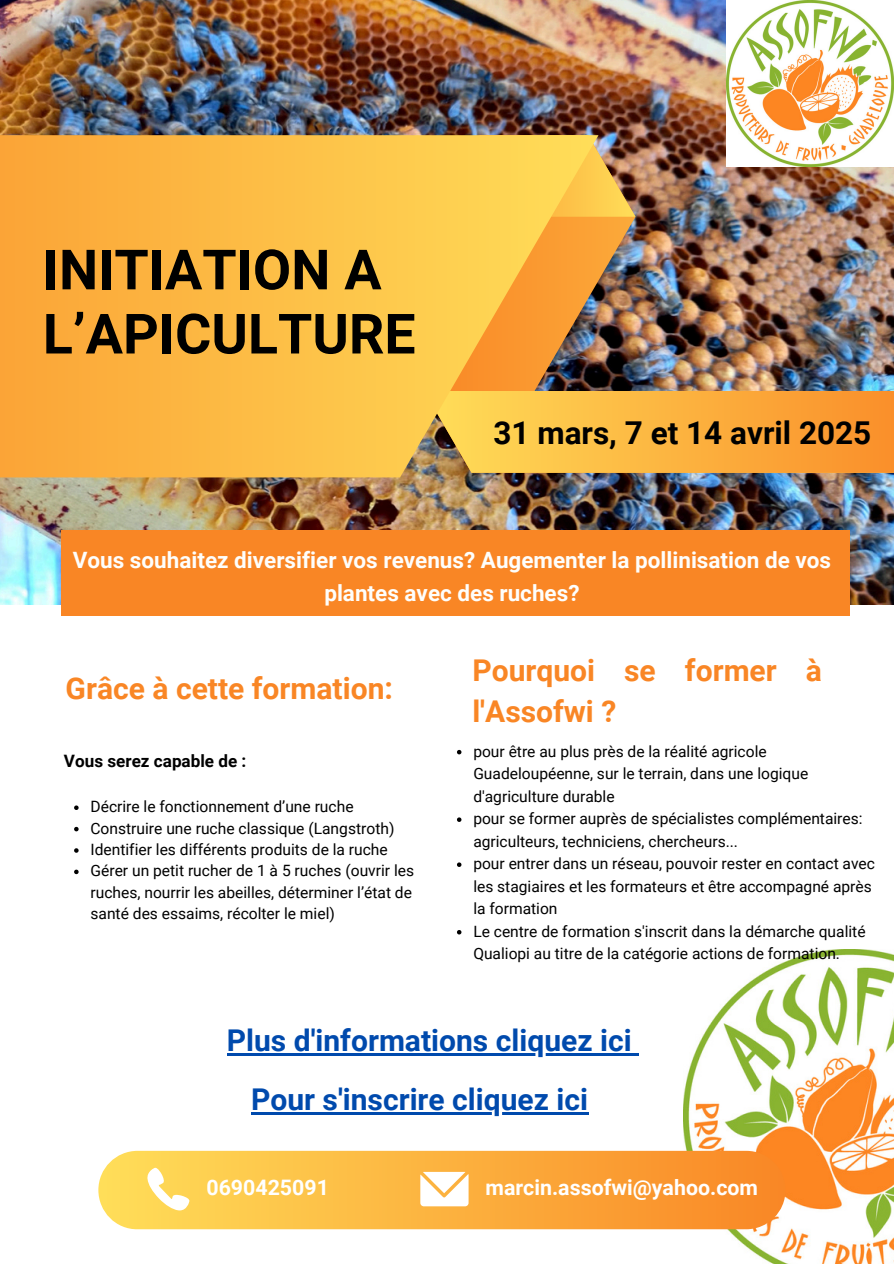
<style>
.page{position:relative;width:894px;height:1264px;background:#fff}
.page>*{position:absolute;margin:0;border:0;box-sizing:border-box;transform-origin:0 0}
.t1{font:700 55.5px/64.2px "Roboto";color:#000}
.t2{font:700 31.5px "Roboto";color:#000}
.t3{font:700 30px "Roboto";color:#004aad}
.t4{font:700 30px/41.7px "Roboto";color:#f98625}
.t5{font:700 22.5px/32.7px "Roboto";color:#fefefc;text-align:center}
.t6{font:700 21.3px "Roboto";color:#fff}
.t7{font:700 17.1px "Roboto";color:#000}
.t8{font:15.6px/22.5px "Roboto";color:#000}
</style>
<div class="page">
<img style="left:0;top:0;width:893px;height:604px">
<img style="left:598px;top:135px;width:295px;height:256px">
<svg style="left:598px;top:391px;width:295px;height:81px;background:#fba839"></svg>
<img style="left:598px;top:135px;width:37px;height:82px">
<svg style="left:0;top:135px;width:598px;height:342px;background:#f7b844"></svg>
<img style="left:683px;top:949px;width:210px;height:314px">
<div style="left:98px;top:1150px;width:687px;height:79px;background:linear-gradient(to right,#ffdf5a,#f98725);border-radius:39px"></div>
<svg style="left:420px;top:1171px;width:48px;height:35px"></svg>
<svg style="left:147px;top:1167px;width:42px;height:43px"></svg>
<img style="left:726px;top:0;width:167px;height:166px">
<div style="left:61px;top:530px;width:788px;height:85px;background:#f98625"></div>
<svg style="left:457px;top:750px;width:4px;height:4px"></svg>
<svg style="left:457px;top:817px;width:4px;height:5px"></svg>
<svg style="left:457px;top:862px;width:4px;height:5px"></svg>
<svg style="left:457px;top:930px;width:4px;height:4px"></svg>
<svg style="left:74px;top:805px;width:5px;height:5px"></svg>
<svg style="left:74px;top:826px;width:5px;height:5px"></svg>
<svg style="left:74px;top:848px;width:5px;height:4px"></svg>
<svg style="left:74px;top:869px;width:5px;height:5px"></svg>
<hr style="left:227px;top:1053px;width:404px;height:2px;background:#004aad">
<svg style="left:631px;top:1053px;width:8px;height:2px"></svg>
<hr style="left:251px;top:1112px;width:337px;height:2px;background:#004aad">
<p class="t1" style="left:43px;top:238px;width:374px">INITIATION A<br>L’APICULTURE</p>
<p class="t2" style="left:493px;top:414px;width:379px">31 mars, 7 et 14 avril 2025</p>
<p class="t5" style="left:73px;top:544px;width:759px">Vous souhaitez diversifier vos revenus? Augementer la pollinisation de vos plantes avec des ruches?</p>
<p class="t4" style="left:66px;top:667px;width:329px">Grâce à cette formation:</p>
<h1 class="t7" style="left:64px;top:751px;width:184px">Vous serez capable de :</h1>
<p class="t8" style="left:90px;top:795px;width:264px">Décrire le fonctionnement d’une ruche</p>
<h2 class="t8" style="left:90px;top:817px;width:305px">Construire une ruche classique (Langstroth)</h2>
<h2 class="t8" style="left:90px;top:838px;width:299px">Identifier les différents produits de la ruche</h2>
<h4 class="t8" style="left:90px;top:860px;width:325px;line-height:21.3px">Gérer un petit rucher de 1 à 5 ruches (ouvrir les ruches, nourrir les abeilles, déterminer l’état de santé des essaims, récolter le miel)</h4>
<p class="t4" style="left:472px;top:649px;width:351px">Pourquoi se former à l'Assofwi ?</p>
<p class="t8" style="left:473px;top:740px;width:336px">pour être au plus près de la réalité agricole<br>Guadeloupéenne, sur le terrain, dans une logique d'agriculture durable</p>
<p class="t8" style="left:473px;top:807px;width:391px">pour se former auprès de spécialistes complémentaires: agriculteurs, techniciens, chercheurs...</p>
<h2 class="t8" style="left:473px;top:852px;width:403px">pour entrer dans un réseau, pouvoir rester en contact avec les stagiaires et les formateurs et être accompagné après la formation</h2>
<p class="t8" style="left:473px;top:920px;width:393px">Le centre de formation s'inscrit dans la démarche qualité<br>Qualiopi au titre de la catégorie actions de formation.</p>
<p class="t3" style="left:227px;top:1023px;width:406px">Plus d'informations cliquez ici</p>
<p class="t3" style="left:251px;top:1082px;width:338px">Pour s'inscrire cliquez ici</p>
<p class="t6" style="left:206px;top:1174px;width:124px">0690425091</p>
<p class="t6" style="left:485px;top:1174px;width:274px">marcin.assofwi@yahoo.com</p>
</div>
